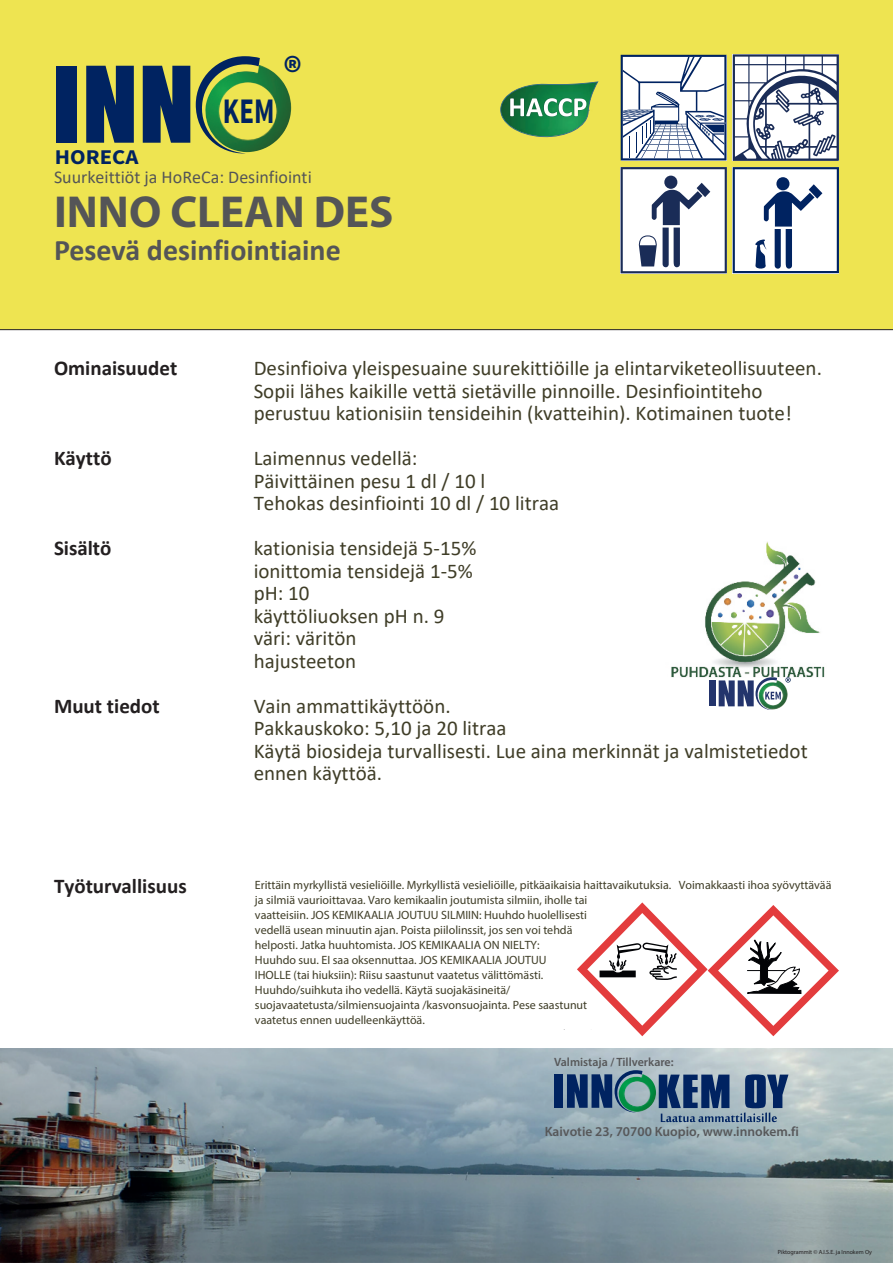
<style>
.page{position:relative;width:893px;height:1263px;background:#fff}
.page>*{position:absolute;margin:0;border:0;box-sizing:border-box;transform-origin:0 0}
.t1{font:700 45px "Myriad Pro";color:#545557}
.t2{font:700 40.95px "Source Sans Pro";color:#002361}
.t3{font:700 36px "Source Sans Pro";color:#002361;scale:.75 1}
.t4{font:700 30px "Calibri";color:#545557}
.t5{font:21px/22.5px "Calibri";color:#3f3d27}
.t6{font:700 21px "Calibri";color:#231f20}
.t7{font:700 21px "Source Sans Pro";color:#002361;scale:1.08 1}
.t8{font:18px "Calibri";color:#545557}
.t9{font:600 13.5px "Myriad Pro";color:#57585a}
.t10{font:12px/15px "Myriad Pro";color:#3f3d27}
.t11{font:600 12px "Myriad Pro";color:#57585a}
.t12{font:6px "Myriad Pro";color:#231f20}
</style>
<div class="page">
<img style="left:0;top:1048px;width:893px;height:215px">
<div style="left:0;top:0;width:893px;height:330px;background:#eee451"></div>
<div style="left:489px;top:80px;width:117px;height:63px;background:#eee451"></div>
<svg style="left:500px;top:81px;width:98px;height:57px;background:#69a75e"></svg>
<img style="left:260px;top:65px;width:31px;height:87px">
<svg style="left:196px;top:56px;width:64px;height:98px;background:#90ad4e"></svg>
<div style="left:57px;top:66px;width:20px;height:77px;background:#002361"></div>
<svg style="left:86px;top:66px;width:48px;height:77px;background:#1c395f"></svg>
<svg style="left:143px;top:66px;width:47px;height:77px;background:#1a385f"></svg>
<svg style="left:733px;top:167px;width:106px;height:106px"></svg>
<svg style="left:733px;top:54px;width:106px;height:107px"></svg>
<svg style="left:621px;top:55px;width:105px;height:105px"></svg>
<img style="left:671px;top:541px;width:154px;height:136px">
<svg style="left:709px;top:677px;width:82px;height:33px"></svg>
<div style="left:707px;top:709px;width:31px;height:9px;background:#fff"></div>
<svg style="left:621px;top:167px;width:106px;height:106px"></svg>
<img style="left:642px;top:1074px;width:14px;height:38px">
<div style="left:554px;top:1074px;width:9px;height:34px;background:#002361"></div>
<svg style="left:567px;top:1070px;width:75px;height:43px;background:#4a7189"></svg>
<svg style="left:659px;top:1074px;width:129px;height:48px;background:#546e91"></svg>
<svg style="left:577px;top:902px;width:262px;height:134px"></svg>
<h3 class="t7" style="left:55px;top:149px;width:79px">HORECA</h3>
<h3 class="t3" style="left:223px;top:96px;width:70px">KEM</h3>
<h2 class="t2" style="left:283px;top:55px;width:20px">®</h2>
<h3 class="t8" style="left:54px;top:170px;width:259px">Suurkeittiöt ja HoReCa: Desinfiointi</h3>
<h1 class="t1" style="left:54px;top:193px;width:341px">INNO CLEAN DES</h1>
<h3 class="t4" style="left:54px;top:237px;width:288px">Pesevä desinfiointiaine</h3>
<h3 class="t6" style="left:54px;top:360px;width:125px">Ominaisuudet</h3>
<h3 class="t6" style="left:54px;top:450px;width:59px">Käyttö</h3>
<h3 class="t6" style="left:54px;top:540px;width:59px">Sisältö</h3>
<h3 class="t6" style="left:54px;top:697px;width:107px">Muut tiedot</h3>
<h3 class="t6" style="left:54px;top:877px;width:134px">Työturvallisuus</h3>
<h3 class="t5" style="left:254px;top:359px;width:570px">Desinfioiva yleispesuaine suurekittiöille ja elintarviketeollisuuteen.<br>Sopii lähes kaikille vettä sietäville pinnoille. Desinfiointiteho perustuu kationisiin tensideihin (kvatteihin). Kotimainen tuote!</h3>
<h3 class="t5" style="left:254px;top:449px;width:307px">Laimennus vedellä:<br>Päivittäinen pesu 1 dl / 10 l<br>Tehokas desinfiointi 10 dl / 10 litraa</h3>
<h3 class="t5" style="left:254px;top:539px;width:224px">kationisia tensidejä 5-15% ionittomia tensidejä 1-5% pH: 10<br>käyttöliuoksen pH n. 9 väri: väritön<br>hajusteeton</h3>
<h3 class="t5" style="left:254px;top:696px;width:555px">Vain ammattikäyttöön.<br>Pakkauskoko: 5,10 ja 20 litraa<br>Käytä biosideja turvallisesti. Lue aina merkinnät ja valmistetiedot ennen käyttöä.</h3>
<p class="t10" style="left:255px;top:879px;width:578px">Erittäin myrkyllistä vesieliöille. Myrkyllistä vesieliöille, pitkäaikaisia haittavaikutuksia. Voimakkaasti ihoa syövyttävää ja silmiä vaurioittavaa. Varo kemikaalin joutumista silmiin, iholle tai<br>vaatteisiin. JOS KEMIKAALIA JOUTUU SILMIIN: Huuhdo huolellisesti<br>vedellä usean minuutin ajan. Poista piilolinssit, jos sen voi tehdä<br>helposti. Jatka huuhtomista. JOS KEMIKAALIA ON NIELTY:<br>Huuhdo suu. EI saa oksennuttaa. JOS KEMIKAALIA JOUTUU<br>IHOLLE (tai hiuksiin): Riisu saastunut vaatetus välittömästi.<br>Huuhdo/suihkuta iho vedellä. Käytä suojakäsineitä/<br>suojavaatetusta/silmiensuojainta /kasvonsuojainta. Pese saastunut<br>vaatetus ennen uudelleenkäyttöä.</p>
<p class="t11" style="left:554px;top:1057px;width:121px">Valmistaja / Tillverkare:</p>
<p class="t9" style="left:545px;top:1125px;width:256px">Kaivotie 23, 70700 Kuopio, www.innokem.fi</p>
<p class="t12" style="left:778px;top:1249px;width:96px">Piktogrammit © A.I.S.E. ja Innokem Oy</p>
</div>
